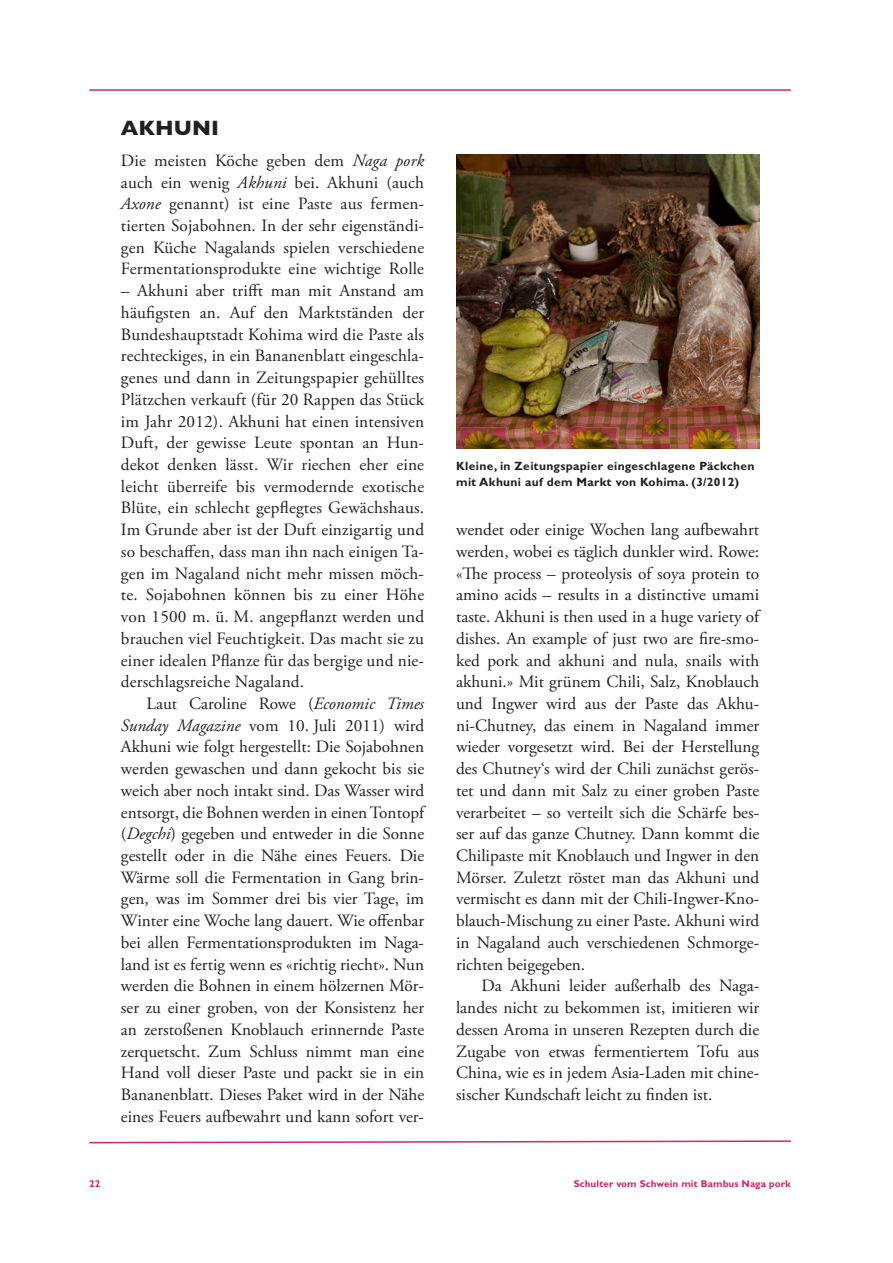
<style>
.page{position:relative;width:893px;height:1263px;background:#fff}
.page>*{position:absolute;margin:0;border:0;box-sizing:border-box;transform-origin:0 0}
.Titel_Kasten{font:800 21px "Gill Sans MT Pro";color:#231f20}
.Lauftext_mit_Einzug{font:17.25px/21.8px "Adobe Garamond Pro";color:#231f20;text-align:justify}
.Lauftext_ohne_Einzug{font:17.25px/21.8px "Adobe Garamond Pro";letter-spacing:.01em;color:#231f20;text-align:justify}
.Bildlegende{font:700 12px/16.4px "Gill Sans MT Pro";letter-spacing:.025em;color:#231f20}
.t1{font:700 9.9px "Gill Sans MT Pro";letter-spacing:.01em;color:#d0276a}
.s1{font-style:italic}
</style>
<div class="page">
<hr style="left:89px;top:89px;width:702px;height:2px;background:#d0276a">
<svg style="left:89px;top:1140px;width:702px;height:4px"></svg>
<img style="left:456px;top:154px;width:303px;height:294px">
<p class="Titel_Kasten" style="left:121px;top:116px;width:99px">AKHUNI</p>
<p class="Lauftext_ohne_Einzug" style="left:121px;top:150px;width:305px">Die meisten Köche geben dem <span class="s1">Naga pork </span>auch ein wenig <span class="s1">Akhuni</span> bei. Akhuni (auch <span class="s1">Axone</span> genannt) ist eine Paste aus fermen&shy;tierten Sojabohnen. In der sehr eigenständi&shy;gen Küche Nagalands spielen verschiedene Fermentationsprodukte eine wichtige Rolle</p>
<p class="Lauftext_ohne_Einzug" style="left:121px;top:280px;width:305px">– Akhuni aber trifft man mit Anstand am häufigsten an. Auf den Marktständen der Bundeshauptstadt Kohima wird die Paste als rechteckiges, in ein Bananenblatt eingeschla&shy;genes und dann in Zeitungspapier gehülltes Plätzchen verkauft (für 20 Rappen das Stück im Jahr 2012). Akhuni hat einen intensiven Duft, der gewisse Leute spontan an Hun&shy;dekot denken lässt. Wir riechen eher eine leicht überreife bis vermodernde exotische Blüte, ein schlecht gepflegtes Gewächshaus.<br>Im Grunde aber ist der Duft einzigartig und so beschaffen, dass man ihn nach einigen Ta&shy;gen im Nagaland nicht mehr missen möch&shy;te. Sojabohnen können bis zu einer Höhe von 1500 m. ü. M. angepflanzt werden und brauchen viel Feuchtigkeit. Das macht sie zu einer idealen Pflanze für das bergige und nie&shy;derschlagsreiche Nagaland.</p>
<p class="Lauftext_mit_Einzug" style="left:121px;top:693px;width:305px;text-indent:26px">Laut Caroline Rowe (<span class="s1">Economic Times Sunday Magazine</span> vom 10. Juli 2011) wird Akhuni wie folgt hergestellt: Die Sojabohnen werden gewaschen und dann gekocht bis sie weich aber noch intakt sind. Das Wasser wird entsorgt, die Bohnen werden in einen Tontopf (<span class="s1">Degchi</span>) gegeben und entweder in die Sonne gestellt oder in die Nähe eines Feuers. Die Wärme soll die Fermentation in Gang brin&shy;gen, was im Sommer drei bis vier Tage, im Winter eine Woche lang dauert. Wie offenbar bei allen Fermentationsprodukten im Naga&shy;land ist es fertig wenn es «richtig riecht». Nun werden die Bohnen in einem hölzernen Mör&shy;ser zu einer groben, von der Konsistenz her an zerstoßenen Knoblauch erinnernde Paste zerquetscht. Zum Schluss nimmt man eine Hand voll dieser Paste und packt sie in ein Bananenblatt. Dieses Paket wird in der Nähe eines Feuers aufbewahrt und kann sofort ver-</p>
<p class="Bildlegende" style="left:456px;top:457px;width:300px">Kleine, in Zeitungspapier eingeschlagene Päckchen mit Akhuni auf dem Markt von Kohima. (3/2012)</p>
<p class="Lauftext_mit_Einzug" style="left:456px;top:519px;width:305px">wendet oder einige Wochen lang aufbewahrt werden, wobei es täglich dunkler wird. Rowe: «The process – proteolysis of soya protein to amino acids – results in a distinctive umami taste. Akhuni is then used in a huge variety of dishes. An example of just two are fire-smo&shy;ked pork and akhuni and nula, snails with akhuni.» Mit grünem Chili, Salz, Knoblauch und Ingwer wird aus der Paste das Akhu&shy;ni-Chutney, das einem in Nagaland immer wieder vorgesetzt wird. Bei der Herstellung des Chutney‘s wird der Chili zunächst gerös&shy;tet und dann mit Salz zu einer groben Paste verarbeitet – so verteilt sich die Schärfe bes&shy;ser auf das ganze Chutney. Dann kommt die Chilipaste mit Knoblauch und Ingwer in den Mörser. Zuletzt röstet man das Akhuni und vermischt es dann mit der Chili-Ingwer-Kno&shy;blauch-Mischung zu einer Paste. Akhuni wird in Nagaland auch verschiedenen Schmorge&shy;richten beigegeben.</p>
<p class="Lauftext_mit_Einzug" style="left:456px;top:975px;width:305px;text-indent:26px">Da Akhuni leider außerhalb des Naga&shy;landes nicht zu bekommen ist, imitieren wir dessen Aroma in unseren Rezepten durch die Zugabe von etwas fermentiertem Tofu aus China, wie es in jedem Asia-Laden mit chine&shy;sischer Kundschaft leicht zu finden ist.</p>
<p class="t1" style="left:89px;top:1177px;width:13px">22</p>
<p class="t1" style="left:574px;top:1177px;width:219px">Schulter vom Schwein mit Bambus Naga pork</p>
</div>
